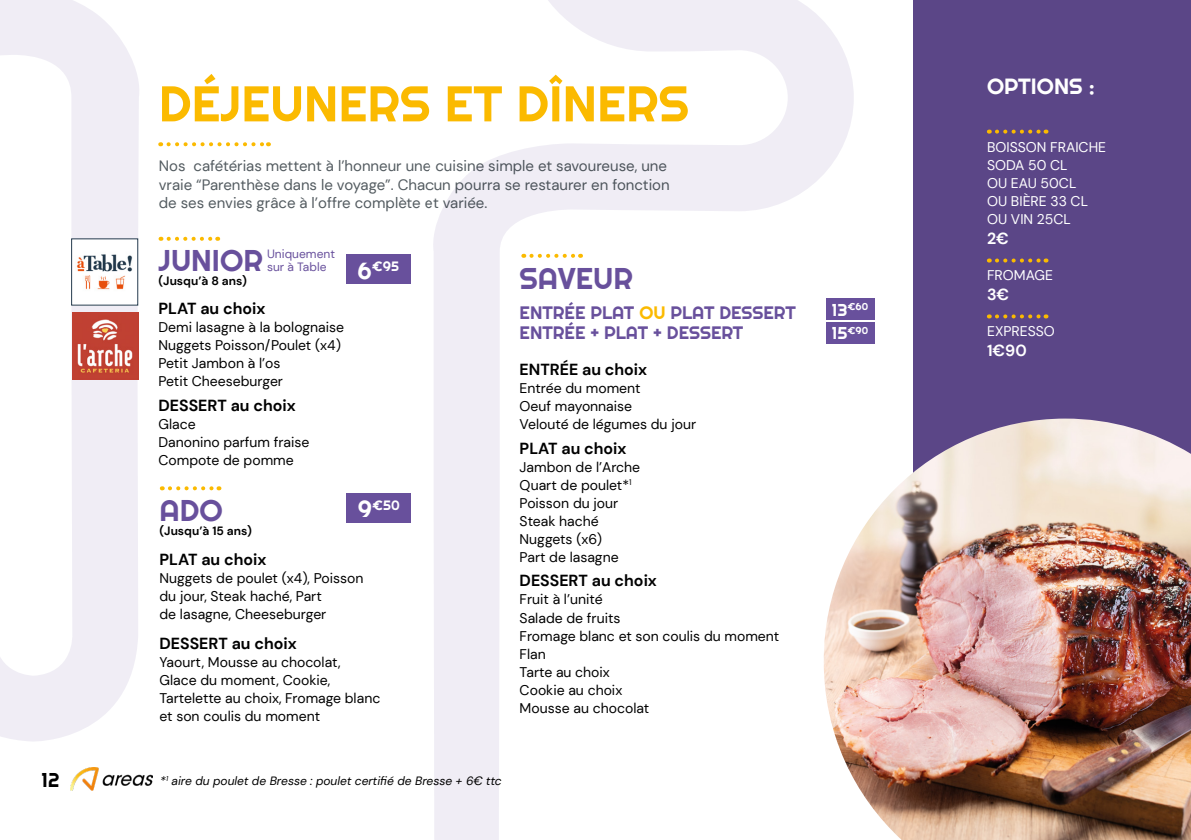
<style>
.page{position:relative;width:1191px;height:840px;background:#fff}
.page>*{position:absolute;margin:0;border:0;box-sizing:border-box;transform-origin:0 0}
.t1{font:50px "Righteous";color:#fbba00}
.t2{font:30px "Righteous";color:#68509c}
.t3{font:22px "Righteous";color:#fff}
.t4{font:20px "Righteous";color:#000}
.t5{font:18px/20px "Righteous";color:#68509c}
.t6{font:700 16px "DM Sans";color:#000}
.t7{font:700 16px "DM Sans";color:#fff}
.t8{font:15px/18px "DM Sans";color:#535b60}
.t9{font:14px/18px "DM Sans";color:#000}
.t10{font:14px/18px "DM Sans";color:#fff}
.t11{font:13.6px "Righteous";color:#fff}
.t12{font:italic 12px "DM Sans";color:#000}
.t13{font:700 12px "DM Sans";color:#000}
.t14{font:12px/13px "DM Sans";color:#68509c}
.t15{font:10px "Righteous";color:#fff}
.s1{font-size:23.2px}
.s2{color:#fbba00}
.s3{font-size:17.2px}
</style>
<div class="page">
<svg style="left:169px;top:237px;width:49px;height:4px"></svg>
<div style="left:346px;top:254px;width:65px;height:30px;background:#68509c"></div>
<svg style="left:168px;top:142px;width:101px;height:4px"></svg>
<svg style="left:170px;top:486px;width:49px;height:4px"></svg>
<div style="left:346px;top:493px;width:65px;height:29px;background:#68509c"></div>
<div style="left:826px;top:298px;width:48px;height:21px;background:#68509c"></div>
<div style="left:826px;top:322px;width:48px;height:21px;background:#68509c"></div>
<div style="left:913px;top:0;width:278px;height:703px;background:#5b4687"></div>
<img style="left:854px;top:418px;width:337px;height:421px">
<svg style="left:0;top:0;width:139px;height:741px"></svg>
<div style="left:72px;top:239px;width:66px;height:66px;background:#fff"></div>
<img style="left:76px;top:254px;width:57px;height:36px">
<div style="left:71px;top:238px;width:67px;height:67px;border:1px solid #243a4d"></div>
<img style="left:72px;top:312px;width:66px;height:67px">
<svg style="left:433px;top:0;width:421px;height:839px"></svg>
<svg style="left:997px;top:129px;width:49px;height:4px"></svg>
<svg style="left:997px;top:258px;width:49px;height:4px"></svg>
<svg style="left:997px;top:314px;width:49px;height:4px"></svg>
<img style="left:70px;top:767px;width:83px;height:23px">
<h3 class="t4" style="left:42px;top:766px;width:19px">12</h3>
<h1 class="t1" style="left:159px;top:72px;width:532px">DÉJEUNERS ET DÎNERS</h1>
<p class="t8" style="left:159px;top:157px;width:512px">Nos cafétérias mettent à l’honneur une cuisine simple et savoureuse, une vraie “Parenthèse dans le voyage”. Chacun pourra se restaurer en fonction de ses envies grâce à l’offre complète et variée.</p>
<h2 class="t2" style="left:158px;top:241px;width:106px">JUNIOR</h2>
<p class="t13" style="left:158px;top:273px;width:90px">(Jusqu’à 8 ans)</p>
<p class="t6" style="left:158px;top:298px;width:108px">PLAT au choix</p>
<p class="t9" style="left:158px;top:318px;width:187px">Demi lasagne à la bolognaise<br>Nuggets Poisson/Poulet (x4)<br>Petit Jambon à l’os<br>Petit Cheeseburger</p>
<p class="t6" style="left:158px;top:395px;width:139px">DESSERT au choix</p>
<p class="t9" style="left:158px;top:414px;width:152px">Glace<br>Danonino parfum fraise<br>Compote de pomme</p>
<p class="t14" style="left:267px;top:247px;width:69px">Uniquement sur à Table</p>
<p class="t11" style="left:357px;top:257px;width:43px"><span class="s1">6</span>€95</p>
<h2 class="t2" style="left:519px;top:259px;width:115px">SAVEUR</h2>
<p class="t5" style="left:519px;top:302px;width:278px">ENTRÉE PLAT <span class="s2">OU</span> PLAT DESSERT<br>ENTRÉE + PLAT + DESSERT</p>
<p class="t6" style="left:519px;top:359px;width:129px">ENTRÉE au choix</p>
<p class="t9" style="left:519px;top:379px;width:178px">Entrée du moment<br>Oeuf mayonnaise<br>Velouté de légumes du jour</p>
<p class="t6" style="left:519px;top:438px;width:108px">PLAT au choix</p>
<p class="t9" style="left:519px;top:457px;width:122px">Jambon de l’Arche<br>Quart de poulet*<sup>1<br></sup>Poisson du jour<br>Steak haché<br>Nuggets (x6)<br>Part de lasagne</p>
<p class="t6" style="left:519px;top:570px;width:139px">DESSERT au choix</p>
<p class="t9" style="left:519px;top:590px;width:261px">Fruit à l’unité<br>Salade de fruits<br>Fromage blanc et son coulis du moment<br>Flan<br>Tarte au choix<br>Cookie au choix<br>Mousse au chocolat</p>
<h2 class="t2" style="left:159px;top:490px;width:65px">ADO</h2>
<p class="t13" style="left:159px;top:522px;width:94px">(Jusqu’à 15 ans)</p>
<p class="t6" style="left:159px;top:548px;width:108px">PLAT au choix</p>
<p class="t9" style="left:159px;top:568px;width:205px">Nuggets de poulet (x4), Poisson du jour, Steak haché, Part<br>de lasagne, Cheeseburger</p>
<p class="t6" style="left:159px;top:632px;width:139px">DESSERT au choix</p>
<p class="t9" style="left:159px;top:652px;width:222px">Yaourt, Mousse au chocolat,<br>Glace du moment, Cookie,<br>Tartelette au choix, Fromage blanc et son coulis du moment</p>
<p class="t11" style="left:358px;top:496px;width:43px"><span class="s1">9</span>€50</p>
<p class="t12" style="left:160px;top:772px;width:343px">*<sup>1</sup> aire du poulet de Bresse : poulet certifié de Bresse + 6€ ttc</p>
<p class="t15" style="left:832px;top:300px;width:38px"><span class="s3">13</span>€60</p>
<p class="t15" style="left:832px;top:324px;width:38px"><span class="s3">15</span>€90</p>
<h3 class="t3" style="left:987px;top:72px;width:109px">OPTIONS :</h3>
<p class="t10" style="left:987px;top:138px;width:120px">BOISSON FRAICHE<br>SODA 50 CL<br>OU EAU 50CL<br>OU BIÈRE 33 CL<br>OU VIN 25CL</p>
<p class="t7" style="left:987px;top:228px;width:23px">2€</p>
<p class="t10" style="left:987px;top:266px;width:67px">FROMAGE</p>
<p class="t7" style="left:987px;top:284px;width:24px">3€</p>
<p class="t10" style="left:987px;top:322px;width:69px">EXPRESSO</p>
<p class="t7" style="left:987px;top:340px;width:41px">1€90</p>
</div>
